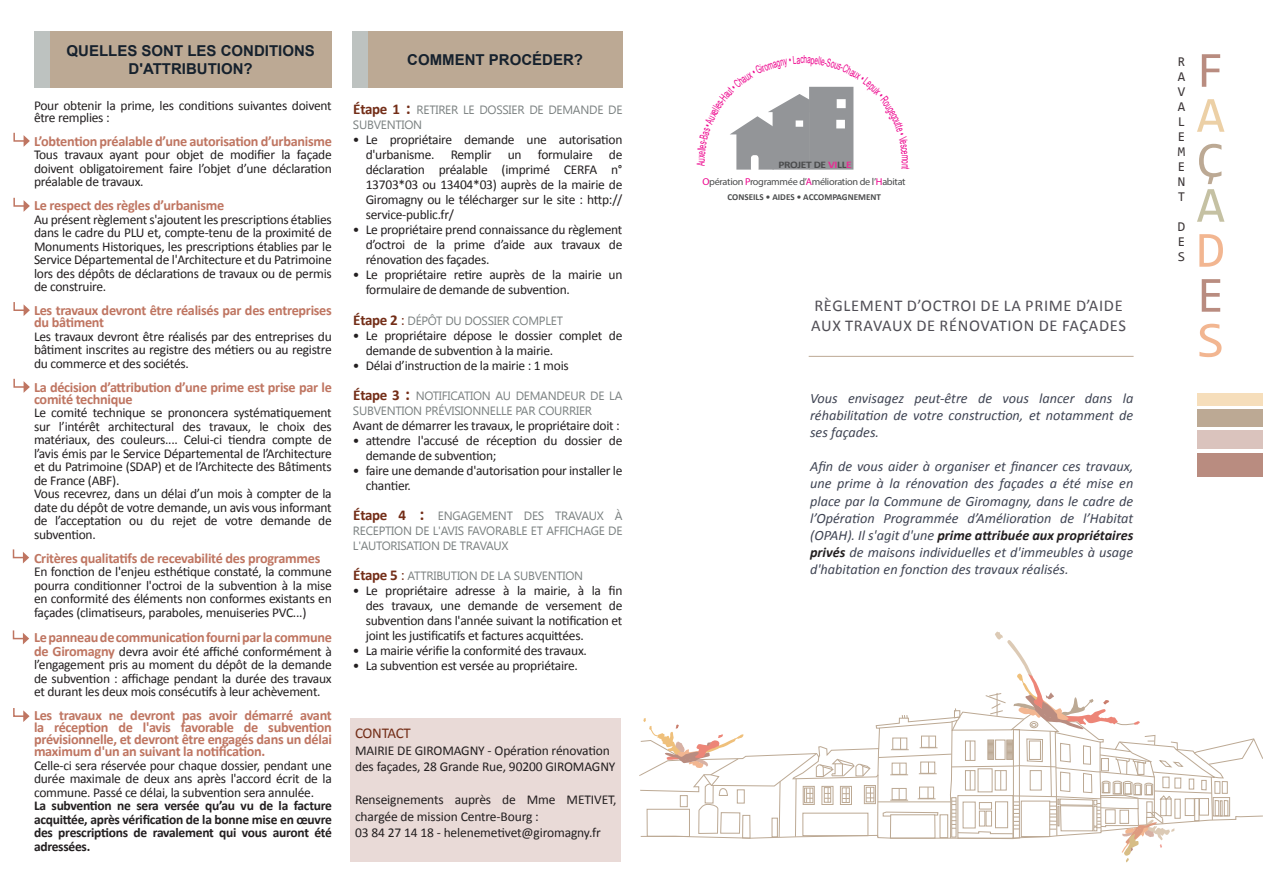
<style>
.page{position:relative;width:1263px;height:893px;background:#fff}
.page>*{position:absolute;margin:0;border:0;box-sizing:border-box;transform-origin:0 0}
.t1{font:51px "Consolas";color:#b98c80}
.t2{font:51px "Consolas";color:#f2b691}
.t3{font:51px "Consolas";color:#ecd0a6}
.t4{font:51px "Consolas";color:#bca994}
.t5{font:51px "Consolas";color:#c5c1a3}
.t6{font:16.5px/19.8px "Calibri";letter-spacing:.04em;color:#504e55}
.t7{font:700 15px/18px "Arial";color:#16212d;text-align:center}
.t8{font:700 15px "Calibri";letter-spacing:-.02em;color:#732d17}
.t9{font:15px "Calibri";letter-spacing:-.025em;color:#732d17}
.t10{font:700 14.25px/12px "Calibri";letter-spacing:-.02em;color:#bf7561}
.t11{font:italic 14.25px/17.1px "Calibri";color:#3f4453;text-align:justify}
.t12{font:13.5px/13.5px "Calibri";letter-spacing:-.02em;color:#231f20;text-align:justify}
.t13{font:700 13.5px/13.5px "Calibri";letter-spacing:-.02em;color:#231f20;text-align:justify}
.t14{font:13.5px/15px "Consolas";color:#3b3536;text-align:justify}
.t15{font:10.05px "Myriad Pro";letter-spacing:-.03em;color:#4b4c4d}
.t16{font:700 10.05px "Calibri";letter-spacing:-.03em;color:#4b4c4d;scale:1.13 1}
.t17{font:700 9.15px "Calibri";color:#4b4c4d}
.s1{font-weight:700;font-size:14.25px;color:#bf7561}
.s2{font-size:18px}
.s3{font-weight:400}
.s4{color:#e82c94}
.s5{color:#ed028c}
.s6{font-weight:700;color:#231f20}
</style>
<div class="page">
<div style="left:1197px;top:393px;width:66px;height:12px;background:#f6debb"></div>
<div style="left:1197px;top:431px;width:66px;height:18px;background:#dac3bd"></div>
<div style="left:1197px;top:409px;width:66px;height:18px;background:#bca994"></div>
<div style="left:1197px;top:453px;width:66px;height:24px;background:#b98c80"></div>
<div style="left:50px;top:31px;width:282px;height:56px;background:#bca994"></div>
<div style="left:368px;top:31px;width:254px;height:56px;background:#bca994"></div>
<div style="left:34px;top:31px;width:16px;height:56px;background:#bdc2c0"></div>
<div style="left:352px;top:31px;width:16px;height:56px;background:#bdc2c0"></div>
<svg style="left:13px;top:132px;width:17px;height:15px"></svg>
<svg style="left:13px;top:197px;width:17px;height:15px"></svg>
<svg style="left:13px;top:302px;width:17px;height:14px"></svg>
<svg style="left:13px;top:378px;width:17px;height:15px"></svg>
<svg style="left:12px;top:549px;width:17px;height:14px"></svg>
<svg style="left:12px;top:630px;width:17px;height:14px"></svg>
<svg style="left:639px;top:631px;width:624px;height:232px"></svg>
<hr style="left:809px;top:356px;width:324px;height:1px;background:#bca994">
<div style="left:351px;top:719px;width:270px;height:143px;background:#e9dad7"></div>
<svg style="left:13px;top:708px;width:17px;height:14px"></svg>
<svg style="left:730px;top:86px;width:124px;height:84px"></svg>
<p class="t7" style="left:67px;top:42px;width:250px">QUELLES SONT LES CONDITIONS<br>D'ATTRIBUTION?</p>
<p class="t7" style="left:407px;top:51px;width:177px">COMMENT PROCÉDER?</p>
<p class="t12" style="left:34px;top:99px;width:299px;line-height:12px">Pour obtenir la prime, les conditions suivantes doivent être remplies :</p>
<p class="t10" style="left:34px;top:135px;width:299px">L’obtention préalable d’une autorisation d’urbanisme</p>
<p class="t12" style="left:34px;top:148px;width:299px">Tous travaux ayant pour objet de modifier la façade doivent obligatoirement faire l’objet d’une déclaration préalable de travaux.</p>
<p class="t10" style="left:34px;top:200px;width:192px">Le respect des règles d’urbanisme</p>
<p class="t12" style="left:34px;top:213px;width:299px">Au présent règlement s'ajoutent les prescriptions établies dans le cadre du PLU et, compte-tenu de la proximité de Monuments Historiques, les prescriptions établies par le Service Départemental de l'Architecture et du Patrimoine lors des dépôts de déclarations de travaux ou de permis de construire.</p>
<p class="t10" style="left:34px;top:305px;width:299px">Les travaux devront être réalisés par des entreprises du bâtiment</p>
<p class="t12" style="left:34px;top:330px;width:299px">Les travaux devront être réalisés par des entreprises du bâtiment inscrites au registre des métiers ou au registre du commerce et des sociétés.</p>
<p class="t10" style="left:34px;top:381px;width:299px">La décision d’attribution d’une prime est prise par le comité technique</p>
<p class="t12" style="left:34px;top:406px;width:299px;text-align:left">Le comité technique se prononcera systématiquement sur l’intérêt architectural des travaux, le choix des matériaux, des couleurs.... Celui-ci tiendra compte de l’avis émis par le Service Départemental de l’Architecture et du Patrimoine (SDAP) et de l’Architecte des Bâtiments de France (ABF).<br>Vous recevrez, dans un délai d’un mois à compter de la date du dépôt de votre demande, un avis vous informant de l’acceptation ou du rejet de votre demande de subvention.</p>
<p class="t10" style="left:34px;top:552px;width:288px">Critères qualitatifs de recevabilité des programmes</p>
<p class="t12" style="left:34px;top:565px;width:299px">En fonction de l'enjeu esthétique constaté, la commune pourra conditionner l'octroi de la subvention à la mise en conformité des éléments non conformes existants en façades (climatiseurs, paraboles, menuiseries PVC...)</p>
<p class="t10" style="left:34px;top:632px;width:299px">Le panneau de communication fourni par la commune</p>
<p class="t12" style="left:34px;top:645px;width:299px"><span class="s1">de Giromagny</span> devra avoir été affiché conformément à l’engagement pris au moment du dépôt de la demande de subvention : affichage pendant la durée des travaux et durant les deux mois consécutifs à leur achèvement.</p>
<p class="t10" style="left:34px;top:710px;width:299px;text-align:justify">Les travaux ne devront pas avoir démarré avant la réception de l'avis favorable de subvention prévisionnelle, et devront être engagés dans un délai maximum d'un an suivant la notification.</p>
<p class="t12" style="left:34px;top:759px;width:299px">Celle-ci sera réservée pour chaque dossier, pendant une durée maximale de deux ans après l'accord écrit de la commune. Passé ce délai, la subvention sera annulée.</p>
<p class="t13" style="left:34px;top:799px;width:299px">La subvention ne sera versée qu’au vu de la facture acquittée, après vérification de la bonne mise en œuvre des prescriptions de ravalement qui vous auront été adressées.</p>
<p class="t8" style="left:353px;top:100px;width:59px">Étape 1 <span class="s2">:</span></p>
<p class="t12" style="left:366px;top:133px;width:258px;line-height:15px;text-indent:-13px">• Le propriétaire demande une autorisation d'urbanisme. Remplir un formulaire de déclaration préalable (imprimé CERFA n° 13703*03 ou 13404*03) auprès de la mairie de Giromagny ou le télécharger sur le site : http:// service-public.fr/</p>
<p class="t12" style="left:366px;top:223px;width:258px;line-height:15px;text-indent:-13px">• Le propriétaire prend connaissance du règlement d’octroi de la prime d’aide aux travaux de rénovation des façades.</p>
<p class="t12" style="left:366px;top:268px;width:258px;line-height:15px;text-indent:-13px">• Le propriétaire retire auprès de la mairie un formulaire de demande de subvention.</p>
<p class="t8" style="left:353px;top:310px;width:53px">Étape 2 <span class="s3">:</span></p>
<p class="t12" style="left:366px;top:328px;width:258px;line-height:15px;text-indent:-13px">• Le propriétaire dépose le dossier complet de demande de subvention à la mairie.</p>
<p class="t12" style="left:353px;top:358px;width:217px">• Délai d’instruction de la mairie : 1 mois</p>
<p class="t8" style="left:353px;top:385px;width:58px">Étape 3 <span class="s2">:</span></p>
<p class="t12" style="left:353px;top:418px;width:268px">Avant de démarrer les travaux, le propriétaire doit :</p>
<p class="t12" style="left:366px;top:433px;width:258px;line-height:15px;text-indent:-13px">• attendre l'accusé de réception du dossier de demande de subvention;</p>
<p class="t12" style="left:366px;top:463px;width:258px;line-height:15px;text-indent:-13px">• faire une demande d'autorisation pour installer le chantier.</p>
<p class="t8" style="left:353px;top:505px;width:73px">Étape 4 <span class="s2">:</span></p>
<p class="t8" style="left:353px;top:565px;width:53px">Étape 5 <span class="s3">:</span></p>
<p class="t12" style="left:366px;top:583px;width:258px;line-height:15px;text-indent:-13px">• Le propriétaire adresse à la mairie, à la fin des travaux, une demande de versement de subvention dans l'année suivant la notification et joint les justificatifs et factures acquittées.</p>
<p class="t12" style="left:353px;top:643px;width:235px">• La mairie vérifie la conformité des travaux.</p>
<p class="t12" style="left:353px;top:658px;width:226px">• La subvention est versée au propriétaire.</p>
<p class="t9" style="left:355px;top:724px;width:57px">CONTACT</p>
<p class="t12" style="left:355px;top:742px;width:262px;line-height:16.5px">MAIRIE DE GIROMAGNY - Opération rénovation des façades, 28 Grande Rue, 90200 GIROMAGNY</p>
<p class="t12" style="left:355px;top:792px;width:263px;line-height:16.5px;text-align:left">Renseignements auprès de Mme METIVET, chargée de mission Centre-Bourg :<br>03 84 27 14 18 - helenemetivet@giromagny.fr</p>
<p class="t16" style="left:778px;top:158px;width:66px">PROJET DE <span class="s4">VI</span>LL<span class="s4">E</span></p>
<p class="t15" style="left:702px;top:175px;width:205px"><span class="s5">O</span>pération <span class="s5">P</span>rogrammée d’<span class="s5">A</span>mélioration de l’<span class="s5">H</span>abitat</p>
<p class="t17" style="left:727px;top:191px;width:155px">CONSEILS • AIDES • ACCOMPAGNEMENT</p>
<p class="t6" style="left:811px;top:296px;width:316px">RÈGLEMENT D’OCTROI DE LA PRIME D’AIDE<br>AUX TRAVAUX DE RÉNOVATION DE FAÇADES</p>
<p class="t11" style="left:810px;top:389px;width:325px">Vous envisagez peut-être de vous lancer dans la réhabilitation de votre construction, et notamment de ses façades.</p>
<p class="t11" style="left:810px;top:458px;width:325px">Afin de vous aider à organiser et financer ces travaux, une prime à la rénovation des façades a été mise en place par la Commune de Giromagny, dans le cadre de l’Opération Programmée d’Amélioration de l’Habitat (OPAH). Il s'agit d'une <span class="s6">prime attribuée aux propriétaires privés</span> de maisons individuelles et d'immeubles à usage d'habitation en fonction des travaux réalisés.</p>
<p class="t14" style="left:1178px;top:53px;width:9px">R A V A L E M E N T</p>
<p class="t14" style="left:1178px;top:218px;width:9px">D E S</p>
<h1 class="t1" style="left:1197px;top:35px;width:30px">F</h1>
<h1 class="t3" style="left:1197px;top:80px;width:30px">A</h1>
<h1 class="t4" style="left:1197px;top:125px;width:30px">Ç</h1>
<h1 class="t5" style="left:1197px;top:170px;width:30px">A</h1>
<h1 class="t2" style="left:1197px;top:215px;width:30px">D</h1>
<h1 class="t1" style="left:1197px;top:260px;width:30px">E</h1>
<h1 class="t2" style="left:1197px;top:305px;width:30px">S</h1>
</div>
